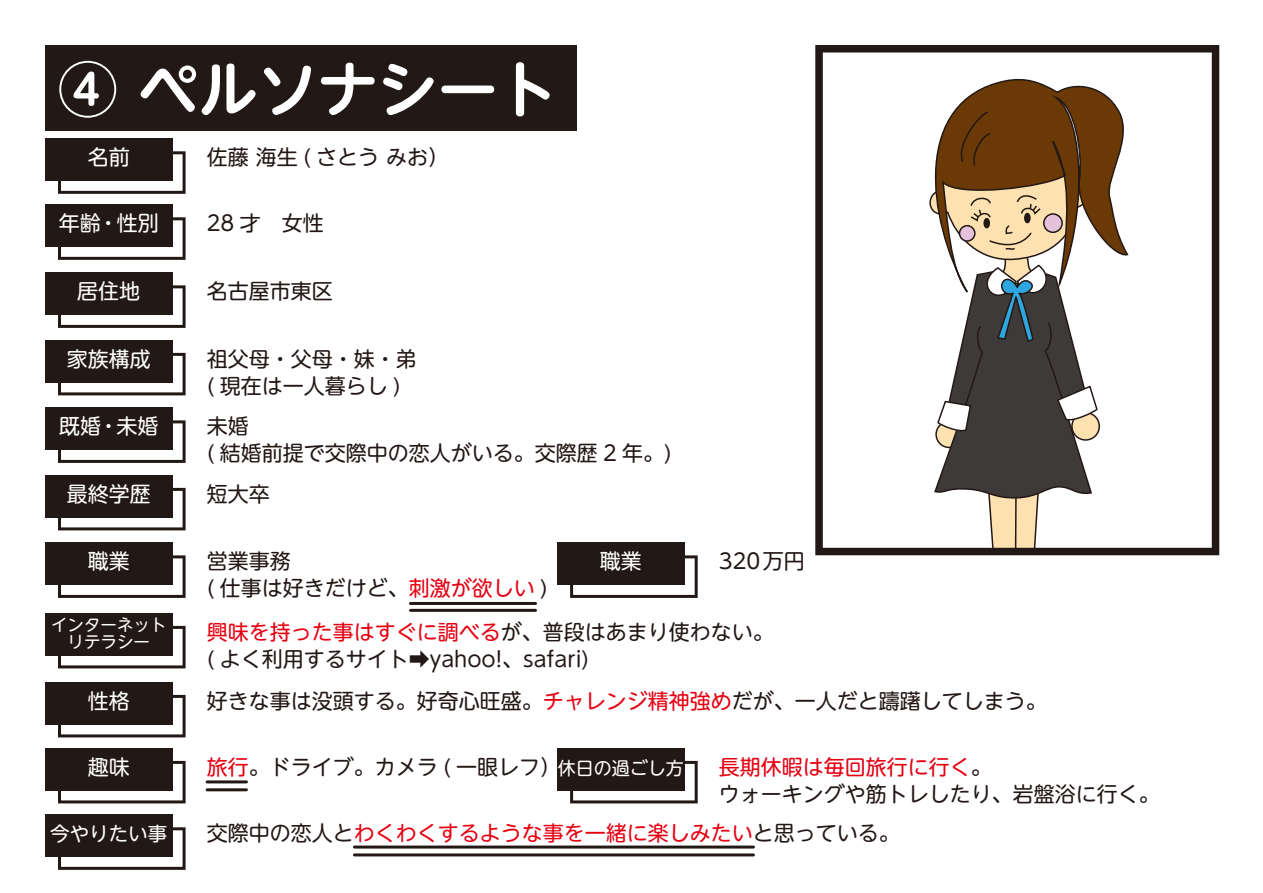
<style>
.page{position:relative;width:1263px;height:893px;background:#fff}
.page>*{position:absolute;margin:0;border:0;box-sizing:border-box;transform-origin:0 0}
.t1{font:700 60px "UD Shin M Go Pr 6 De";color:#fff}
.t2{font:21px/27px "UD Shin M Go Pr 6";color:#221815}
.t3{font:21px "UD Shin M Go Pr 6";color:#e60012}
.t4{font:21px "UD Shin M Go Pr 6";color:#fff}
.t5{font:19.5px "UD Shin M Go Pr 6";color:#fff}
.t6{font:18px "UD Shin M Go Pr 6";color:#fff}
.t7{font:16.5px/16.5px "UD Shin M Go Pr 6";color:#fff;text-align:center}
.s1{color:#e60012}
.s2{color:#221815}
</style>
<div class="page">
<div style="left:45px;top:45px;width:531px;height:85px;background:#221815"></div>
<svg style="left:58px;top:151px;width:128px;height:43px"></svg>
<div style="left:45px;top:138px;width:128px;height:43px;background:#221815"></div>
<svg style="left:58px;top:217px;width:128px;height:43px"></svg>
<div style="left:45px;top:204px;width:128px;height:43px;background:#221815"></div>
<svg style="left:58px;top:285px;width:128px;height:43px"></svg>
<div style="left:45px;top:272px;width:128px;height:43px;background:#221815"></div>
<svg style="left:58px;top:353px;width:128px;height:42px"></svg>
<div style="left:45px;top:340px;width:128px;height:42px;background:#221815"></div>
<svg style="left:58px;top:420px;width:128px;height:43px"></svg>
<div style="left:45px;top:407px;width:128px;height:43px;background:#221815"></div>
<svg style="left:58px;top:488px;width:128px;height:42px"></svg>
<div style="left:45px;top:475px;width:128px;height:42px;background:#221815"></div>
<svg style="left:58px;top:695px;width:128px;height:42px"></svg>
<div style="left:45px;top:682px;width:128px;height:42px;background:#221815"></div>
<svg style="left:58px;top:555px;width:128px;height:43px"></svg>
<div style="left:45px;top:542px;width:128px;height:43px;background:#221815"></div>
<svg style="left:58px;top:626px;width:128px;height:42px"></svg>
<div style="left:45px;top:613px;width:128px;height:42px;background:#221815"></div>
<svg style="left:570px;top:555px;width:128px;height:43px"></svg>
<div style="left:557px;top:542px;width:128px;height:43px;background:#221815"></div>
<svg style="left:58px;top:761px;width:128px;height:42px"></svg>
<div style="left:45px;top:748px;width:128px;height:42px;background:#221815"></div>
<svg style="left:58px;top:827px;width:128px;height:43px"></svg>
<div style="left:45px;top:814px;width:128px;height:43px;background:#221815"></div>
<svg style="left:570px;top:761px;width:128px;height:42px"></svg>
<div style="left:557px;top:748px;width:128px;height:42px;background:#221815"></div>
<hr style="left:410px;top:602px;width:126px;height:3px;background:#221815">
<hr style="left:410px;top:609px;width:126px;height:3px;background:#221815">
<hr style="left:207px;top:780px;width:39px;height:3px;background:#221815">
<hr style="left:207px;top:788px;width:39px;height:3px;background:#221815">
<hr style="left:354px;top:846px;width:399px;height:3px;background:#221815">
<hr style="left:354px;top:853px;width:399px;height:3px;background:#221815">
<svg style="left:815px;top:45px;width:404px;height:510px"></svg>
<svg style="left:913px;top:77px;width:222px;height:231px"></svg>
<div style="left:1071px;top:412px;width:29px;height:29px;border:2px solid #221815;border-radius:50%"></div>
<svg style="left:923px;top:110px;width:175px;height:444px"></svg>
<h1 class="t1" style="left:58px;top:38px;width:501px">④ ペルソナシート</h1>
<p class="t4" style="left:88px;top:140px;width:43px">名前</p>
<p class="t2" style="left:207px;top:143px;width:244px">佐藤 海生 ( さとう みお）</p>
<p class="t4" style="left:59px;top:206px;width:101px">年齢・性別</p>
<p class="t2" style="left:207px;top:209px;width:118px">28 才　女性</p>
<p class="t4" style="left:77px;top:274px;width:64px">居住地</p>
<p class="t2" style="left:207px;top:277px;width:127px">名古屋市東区</p>
<p class="t4" style="left:67px;top:342px;width:85px">家族構成</p>
<p class="t2" style="left:207px;top:344px;width:211px">祖父母・父母・妹・弟( 現在は一人暮らし )</p>
<p class="t4" style="left:59px;top:409px;width:101px">既婚・未婚</p>
<p class="t2" style="left:207px;top:412px;width:467px">未婚<br>( 結婚前提で交際中の恋人がいる。交際歴 2 年。)</p>
<p class="t4" style="left:67px;top:477px;width:85px">最終学歴</p>
<p class="t2" style="left:207px;top:479px;width:64px">短大卒</p>
<p class="t4" style="left:88px;top:544px;width:43px">職業</p>
<p class="t2" style="left:207px;top:547px;width:343px">営業事務<br>( 仕事は好きだけど、<span class="s1">刺激が欲しい</span> )</p>
<p class="t7" style="left:51px;top:616px;width:117px">インターネットリテラシー</p>
<p class="t2" style="left:207px;top:617px;width:568px"><span class="s1">興味を持った事はすぐに調べる</span>が、普段はあまり使わない。( よく利用するサイト➡yahoo!、safari)</p>
<p class="t4" style="left:600px;top:544px;width:43px">職業</p>
<p class="t2" style="left:719px;top:547px;width:87px">320万円</p>
<p class="t4" style="left:88px;top:684px;width:43px">性格</p>
<p class="t2" style="left:207px;top:686px;width:841px">好きな事は没頭する。好奇心旺盛。<span class="s1">チャレンジ精神強め</span>だが、一人だと躊躇してしまう。</p>
<p class="t4" style="left:88px;top:750px;width:43px">趣味</p>
<p class="t2" style="left:207px;top:752px;width:356px"><span class="s1">旅行</span>。ドライブ。カメラ ( 一眼レフ）</p>
<p class="t6" style="left:558px;top:753px;width:127px">休日の過ごし方</p>
<p class="t2" style="left:719px;top:752px;width:442px"><span class="s1">長期休暇は毎回旅行に行く</span>。<br>ウォーキングや筋トレしたり、岩盤浴に行く。</p>
<p class="t5" style="left:50px;top:818px;width:118px">今やりたい事</p>
<p class="t3" style="left:207px;top:816px;width:695px"><span class="s2">交際中の恋人と</span>わくわくするような事を一緒に楽しみたい<span class="s2">と思っている。</span></p>
</div>
